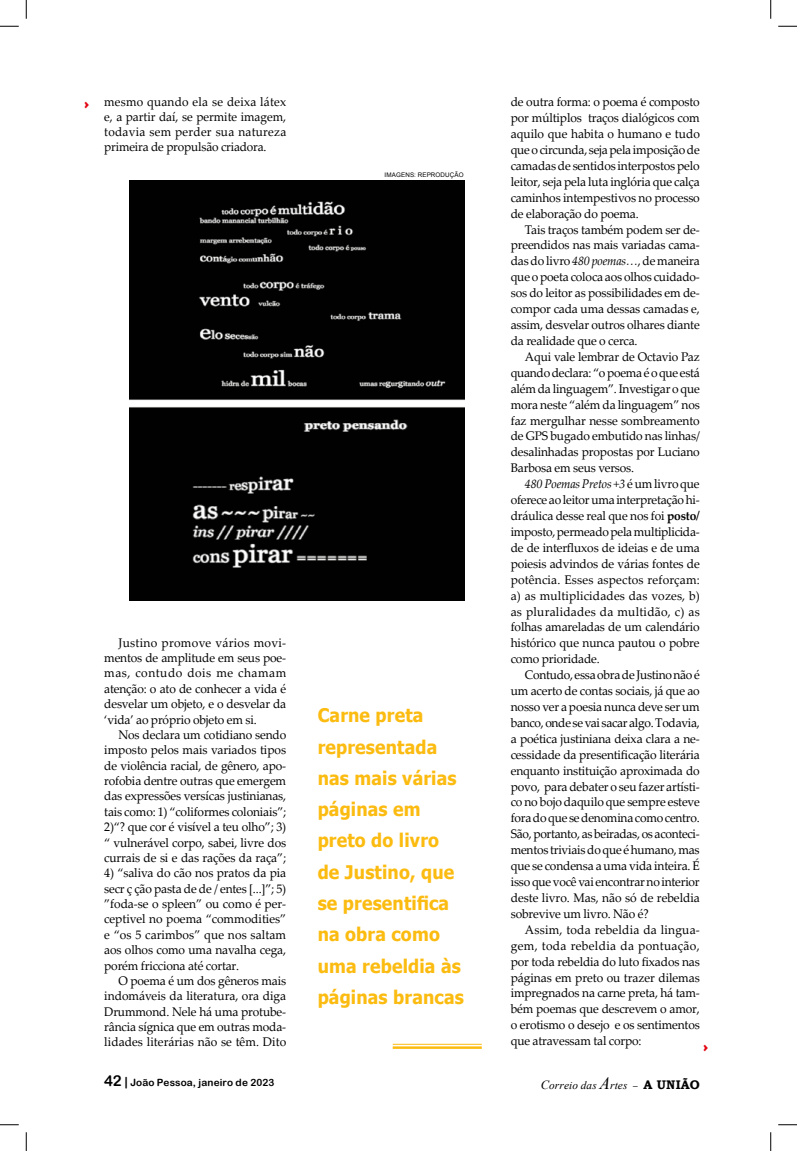
<style>
.page{position:relative;width:797px;height:1151px;background:#fff}
.page>*{position:absolute;margin:0;border:0;box-sizing:border-box;transform-origin:0 0}
.t1{font:700 18.75px/31.2px "Tahoma";letter-spacing:.01em;color:#fbbb10;scale:.94 1}
.t2{font:12.5px/15.9px "Palatino Linotype";letter-spacing:-.01em;color:#000;text-align:justify;scale:.96 1}
.t3{font:12.5px/15px "Palatino Linotype";letter-spacing:-.01em;color:#000;text-align:justify;scale:.95 1}
.t4{font:12.5px "Mini Pics Directional AA";color:#e30613}
.t5{font:italic 11.25px "Times New Roman";letter-spacing:.01em;color:#000}
.t6{font:10px "Arial Rounded MT Bold";letter-spacing:.01em;color:#000}
.t7{font:6.25px "Arial";letter-spacing:.02em;color:#000}
.s1{font-style:italic}
.s2{font-weight:700}
.s3{font-size:15px}
.s4{font-size:12.5px}
.s5{font-size:17.5px}
.s6{font-family:"Minion Pro";font-style:normal}
.s7{font-family:"Bookman Old Style";font-weight:700;font-style:normal;font-size:12.5px}
</style>
<div class="page">
<img style="left:129px;top:180px;width:335px;height:420px">
<hr style="left:393px;top:1044px;width:89px;height:1px;background:#fbbb10">
<hr style="left:393px;top:1046px;width:89px;height:3px;background:#fbbb10">
<svg style="left:0;top:25px;width:19px;height:2px"></svg>
<svg style="left:778px;top:25px;width:19px;height:2px"></svg>
<svg style="left:0;top:1124px;width:19px;height:1px"></svg>
<svg style="left:778px;top:1124px;width:19px;height:1px"></svg>
<svg style="left:25px;top:0;width:2px;height:19px"></svg>
<svg style="left:25px;top:1132px;width:2px;height:19px"></svg>
<svg style="left:770px;top:0;width:1px;height:19px"></svg>
<svg style="left:770px;top:1132px;width:1px;height:19px"></svg>
<p class="t4" style="left:83px;top:98px;width:8px">c</p>
<p class="t3" style="left:104px;top:94px;width:193px">mesmo quando ela se deixa látex e, a partir daí, se permite imagem, todavia sem perder sua natureza primeira de propulsão criadora.</p>
<p class="t7" style="left:384px;top:170px;width:81px">I MAGENS: REPRODUÇÃO</p>
<p class="t2" style="left:104px;top:634px;width:191px;line-height:15.4px;text-indent:14px">Justino promove vários movi&shy;mentos de amplitude em seus poe&shy;mas, contudo dois me chamam atenção: o ato de conhecer a vida é desvelar um objeto, e o desvelar da ‘vida’ ao próprio objeto em si.</p>
<p class="t2" style="left:104px;top:726px;width:191px;line-height:15.4px;text-indent:14px">Nos declara um cotidiano sendo imposto pelos mais variados tipos de violência racial, de gênero, apo&shy;rofobia dentre outras que emergem das expressões versícas justinianas, tais como: 1) “coliformes coloniais”; 2)“? que cor é visível a teu olho”; 3) “ vulnerável corpo, sabei, livre dos currais de si e das rações da raça”;</p>
<p class="t2" style="left:104px;top:865px;width:191px;line-height:15.4px">4) “saliva do cão nos pratos da pia secr ç ção pasta de de / entes [...]”; 5) ”foda-se o spleen” ou como é per&shy;ceptivel no poema “commodities” e “os 5 carimbos” que nos saltam aos olhos como uma navalha cega, porém fricciona até cortar.</p>
<p class="t2" style="left:104px;top:972px;width:191px;line-height:15.4px;text-indent:14px">O poema é um dos gêneros mais indomáveis da literatura, ora diga Drummond. Nele há uma protube&shy;rância sígnica que em outras moda&shy;lidades literárias não se têm. Dito</p>
<h1 class="t1" style="left:318px;top:699px;width:157px">Carne preta representada nas mais várias páginas em preto do livro de Justino, que se presentifica na obra como uma rebeldia às páginas brancas</h1>
<p class="t2" style="left:511px;top:94px;width:198px">de outra forma: o poema é composto por múltiplos traços dialógicos com aquilo que habita o humano e tudo que o circunda, seja pela imposição de camadas de sentidos interpostos pelo leitor, seja pela luta inglória que calça caminhos intempestivos no processo de elaboração do poema.</p>
<p class="t2" style="left:511px;top:221px;width:198px;text-indent:14px">Tais traços também podem ser de&shy;preendidos nas mais variadas cama&shy;das do livro <span class="s1">480 poemas…</span>, de maneira que o poeta coloca aos olhos cuidado&shy;sos do leitor as possibilidades em de&shy;compor cada uma dessas camadas e, assim, desvelar outros olhares diante da realidade que o cerca.</p>
<p class="t2" style="left:511px;top:348px;width:198px;text-indent:14px">Aqui vale lembrar de Octavio Paz quando declara: “o poema é o que está além da linguagem”. Investigar o que mora neste “além da linguagem” nos faz mergulhar nesse sombreamento de GPS bugado embutido nas linhas/ desalinhadas propostas por Luciano Barbosa em seus versos.</p>
<p class="t2" style="left:511px;top:475px;width:198px;text-indent:14px"><span class="s1">480 Poemas Pretos +3</span> é um livro que oferece ao leitor uma interpretação hi&shy;dráulica desse real que nos foi <span class="s2">posto/ </span>imposto, permeado pela multiplicida&shy;de de interfluxos de ideias e de uma poiesis advindos de várias fontes de potência. Esses aspectos reforçam: a) as multiplicidades das vozes, b) as pluralidades da multidão, c) as folhas amareladas de um calendário histórico que nunca pautou o pobre como prioridade.</p>
<p class="t2" style="left:511px;top:666px;width:198px;text-indent:14px">Contudo, essa obra de Justino não é um acerto de contas sociais, já que ao nosso ver a poesia nunca deve ser um banco, onde se vai sacar algo. Todavia, a poética justiniana deixa clara a ne&shy;cessidade da presentificação literária enquanto instituição aproximada do povo, para debater o seu fazer artísti&shy;co no bojo daquilo que sempre esteve fora do que se denomina como centro.<br>São, portanto, as beiradas, os aconteci&shy;mentos triviais do que é humano, mas que se condensa a uma vida inteira. É isso que você vai encontrar no interior deste livro. Mas, não só de rebeldia sobrevive um livro. Não é?</p>
<p class="t2" style="left:511px;top:921px;width:198px;text-indent:14px">Assim, toda rebeldia da lingua&shy;gem, toda rebeldia da pontuação, por toda rebeldia do luto fixados nas páginas em preto ou trazer dilemas impregnados na carne preta, há tam&shy;bém poemas que descrevem o amor, o erotismo o desejo e os sentimentos que atravessam tal corpo:</p>
<p class="t4" style="left:702px;top:1041px;width:8px">c</p>
<p class="t6" style="left:104px;top:1076px;width:172px"><span class="s3">42</span> <span class="s4">|</span> João Pessoa, janeiro de 2023</p>
<p class="t5" style="left:540px;top:1078px;width:160px"><span class="s4">C</span>orreio das <span class="s5">A</span>rtes <span class="s6">–</span> <span class="s7">A UNIÃO</span></p>
</div>
